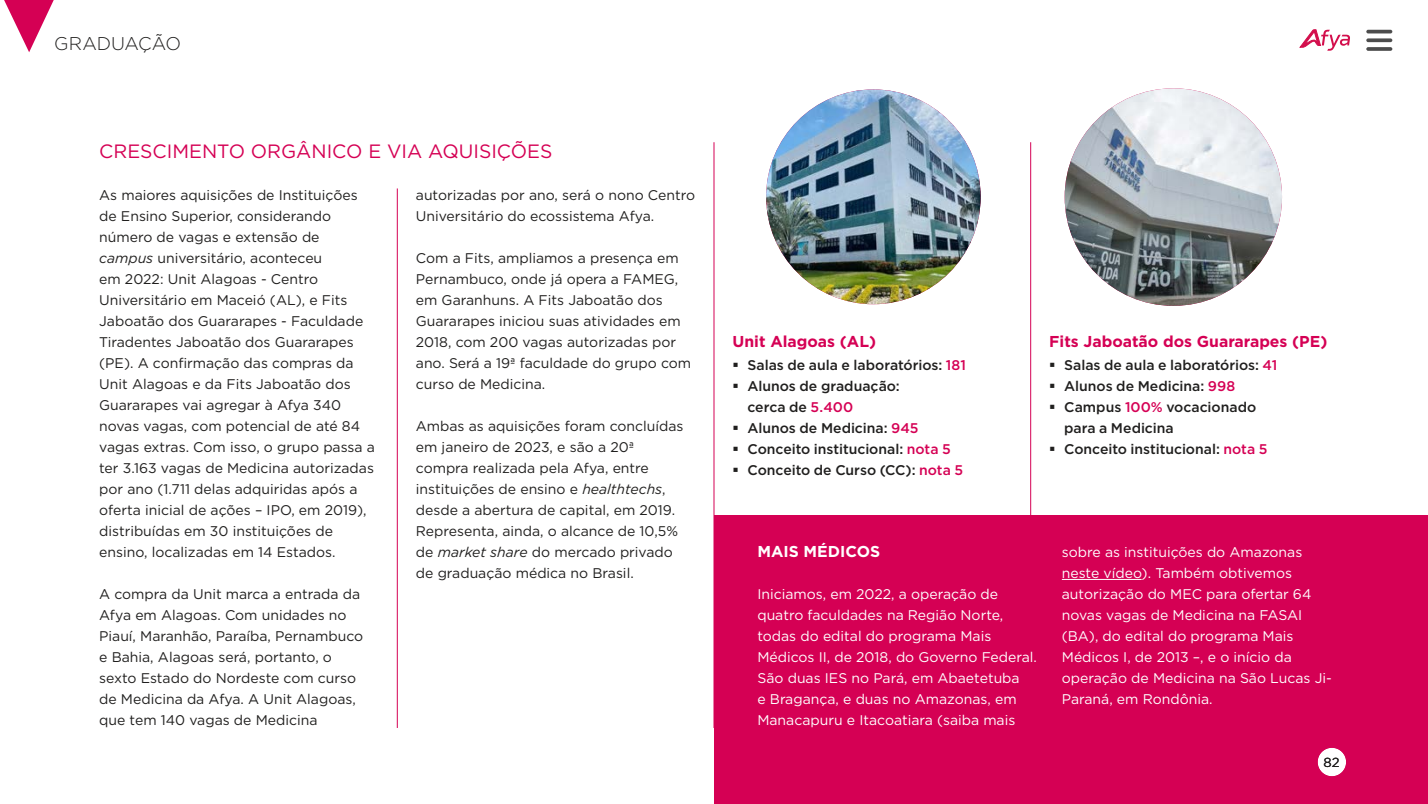
<style>
.page{position:relative;width:1428px;height:804px;background:#fff}
.page>*{position:absolute;margin:0;border:0;box-sizing:border-box;transform-origin:0 0}
.t1{font:19.25px "Gotham";color:#d50054}
.t2{font:300 18.38px "Gotham";letter-spacing:-.005em;color:#201f1e}
.t3{font:700 15.75px "Gotham";color:#d50054}
.t4{font:700 15.75px "Gotham";color:#fff}
.t5{font:14px/21px "Gotham";color:#201f1e}
.t6{font:14px/21px "Gotham";color:#fff}
.t7{font:500 14px/21px "Gotham";color:#201f1e}
.t8{font:13.12px "Gotham";color:#201f1e}
.s1{font-style:italic}
.s2{color:#d50054}
</style>
<div class="page">
<svg style="left:4px;top:0;width:50px;height:52px"></svg>
<svg style="left:1300px;top:29px;width:50px;height:22px"></svg>
<div style="left:714px;top:515px;width:714px;height:288px;background:#d50054"></div>
<hr style="left:397px;top:188px;width:1px;height:539px;background:#d50054">
<hr style="left:714px;top:142px;width:1px;height:585px;background:#d50054">
<hr style="left:1031px;top:142px;width:1px;height:585px;background:#d50054">
<img style="left:766px;top:89px;width:215px;height:215px;border-radius:107px">
<img style="left:1065px;top:88px;width:217px;height:218px;border-radius:108px">
<hr style="left:1062px;top:579px;width:80px;height:1px;background:#fff">
<div style="left:1317px;top:747px;width:30px;height:29px;background:#fff;border-radius:50%"></div>
<svg style="left:1366px;top:30px;width:26px;height:21px"></svg>
<div style="left:1317px;top:746px;width:30px;height:31px;border:1px solid #d50054;border-radius:50%"></div>
<h2 class="t2" style="left:54px;top:32px;width:128px">GRADUAÇÃO</h2>
<h1 class="t1" style="left:99px;top:138px;width:455px">CRESCIMENTO ORGÂNICO E VIA AQUISIÇÕES</h1>
<p class="t5" style="left:99px;top:184px;width:277px">As maiores aquisições de Instituições de Ensino Superior, considerando número de vagas e extensão de <span class="s1">campus</span> universitário, aconteceu<br>em 2022: Unit Alagoas - Centro Universitário em Maceió (AL), e Fits Jaboatão dos Guararapes - Faculdade Tiradentes Jaboatão dos Guararapes (PE). A confirmação das compras da Unit Alagoas e da Fits Jaboatão dos Guararapes vai agregar à Afya 340 novas vagas, com potencial de até 84 vagas extras. Com isso, o grupo passa a ter 3.163 vagas de Medicina autorizadas por ano (1.711 delas adquiridas após a oferta inicial de ações – IPO, em 2019), distribuídas em 30 instituições de ensino, localizadas em 14 Estados.</p>
<p class="t5" style="left:99px;top:583px;width:265px">A compra da Unit marca a entrada da Afya em Alagoas. Com unidades no Piauí, Maranhão, Paraíba, Pernambuco e Bahia, Alagoas será, portanto, o sexto Estado do Nordeste com curso de Medicina da Afya. A Unit Alagoas, que tem 140 vagas de Medicina</p>
<p class="t5" style="left:416px;top:184px;width:281px">autorizadas por ano, será o nono Centro<br>Universitário do ecossistema Afya.</p>
<p class="t5" style="left:416px;top:247px;width:277px">Com a Fits, ampliamos a presença em Pernambuco, onde já opera a FAMEG, em Garanhuns. A Fits Jaboatão dos Guararapes iniciou suas atividades em 2018, com 200 vagas autorizadas por ano. Será a 19ª faculdade do grupo com curso de Medicina.</p>
<p class="t5" style="left:416px;top:415px;width:269px">Ambas as aquisições foram concluídas em janeiro de 2023, e são a 20ª compra realizada pela Afya, entre instituições de ensino e <span class="s1">healthtechs</span>, desde a abertura de capital, em 2019.<br>Representa, ainda, o alcance de 10,5% de <span class="s1">market share</span> do mercado privado de graduação médica no Brasil.</p>
<p class="t3" style="left:733px;top:330px;width:145px">Unit Alagoas (AL)</p>
<p class="t7" style="left:733px;top:354px;width:235px">▪ Salas de aula e laboratórios: <span class="s2">181</span></p>
<p class="t7" style="left:747px;top:375px;width:154px;text-indent:-15px">▪ Alunos de graduação: cerca de <span class="s2">5.400</span></p>
<p class="t7" style="left:733px;top:417px;width:187px">▪ Alunos de Medicina: <span class="s2">945</span></p>
<p class="t7" style="left:733px;top:438px;width:220px">▪ Conceito institucional: <span class="s2">nota 5</span></p>
<p class="t7" style="left:733px;top:459px;width:232px">▪ Conceito de Curso (CC): <span class="s2">nota 5</span></p>
<p class="t3" style="left:1049px;top:330px;width:280px">Fits Jaboatão dos Guararapes (PE)</p>
<p class="t7" style="left:1049px;top:354px;width:230px">▪ Salas de aula e laboratórios: <span class="s2">41</span></p>
<p class="t7" style="left:1049px;top:375px;width:188px">▪ Alunos de Medicina: <span class="s2">998</span></p>
<p class="t7" style="left:1064px;top:396px;width:194px;text-indent:-15px">▪ Campus <span class="s2">100%</span> vocacionado para a Medicina</p>
<p class="t7" style="left:1049px;top:438px;width:220px">▪ Conceito institucional: <span class="s2">nota 5</span></p>
<p class="t4" style="left:757px;top:540px;width:124px">MAIS MÉDICOS</p>
<p class="t6" style="left:757px;top:583px;width:281px">Iniciamos, em 2022, a operação de quatro faculdades na Região Norte, todas do edital do programa Mais Médicos II, de 2018, do Governo Federal.<br>São duas IES no Pará, em Abaetetuba<br>e Bragança, e duas no Amazonas, em Manacapuru e Itacoatiara (saiba mais</p>
<p class="t6" style="left:1062px;top:541px;width:272px">sobre as instituições do Amazonas neste vídeo). Também obtivemos autorização do MEC para ofertar 64 novas vagas de Medicina na FASAI (BA), do edital do programa Mais<br>Médicos I, de 2013 –, e o início da operação de Medicina na São Lucas Ji-<br>Paraná, em Rondônia.</p>
<p class="t8" style="left:1324px;top:754px;width:18px">82</p>
</div>
